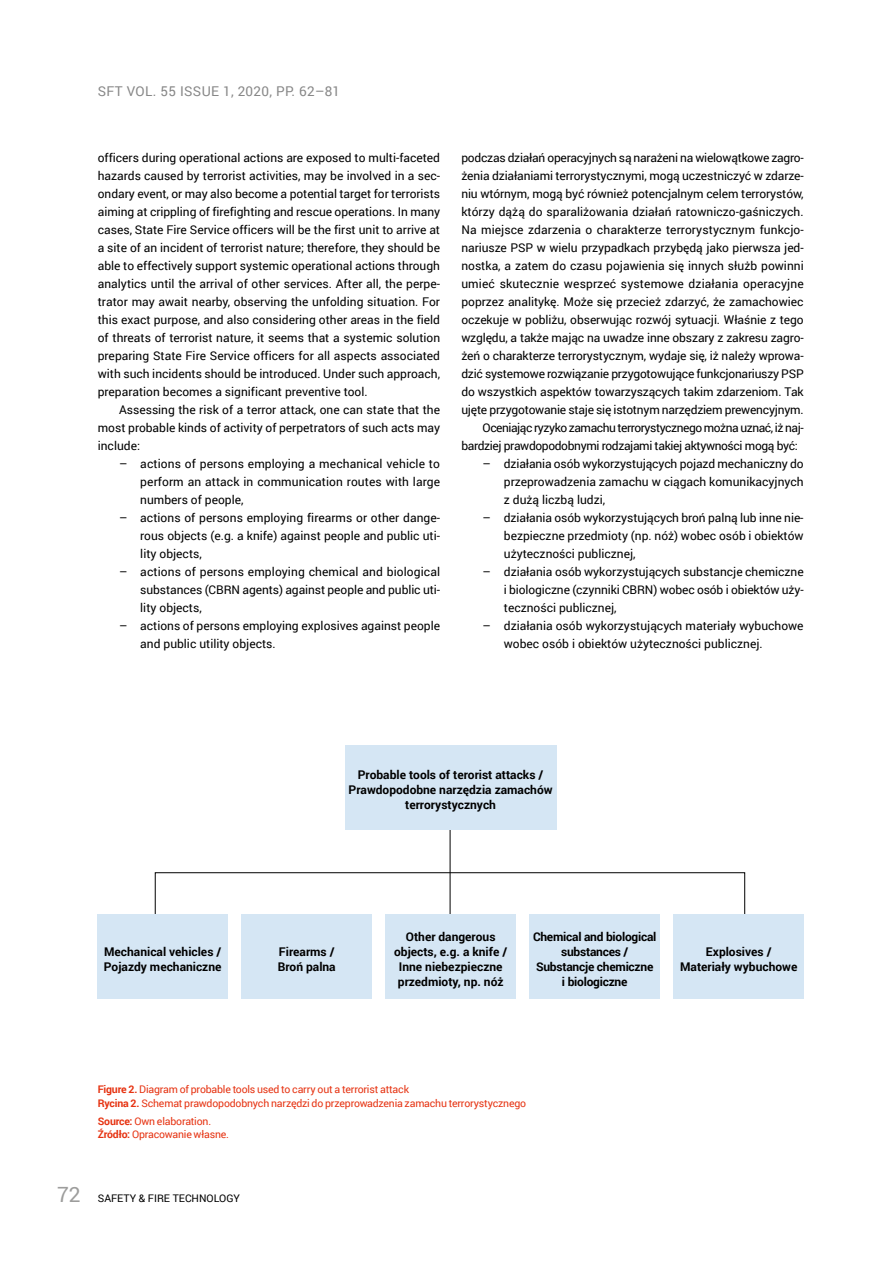
<style>
.page{position:relative;width:893px;height:1263px;background:#fff}
.page>*{position:absolute;margin:0;border:0;box-sizing:border-box;transform-origin:0 0}
.t1{font:13.5px "Roboto";letter-spacing:.025em;color:#878787}
.t2{font:12px/18px "Roboto";letter-spacing:-.005em;color:#000;text-align:justify}
.t3{font:700 12px/15px "Roboto";color:#000;text-align:center}
.t4{font:700 12px/15px "Roboto";letter-spacing:-.02em;color:#000;text-align:center}
.t5{font:12px "Roboto";letter-spacing:-.03em;color:#000}
.t6{font:12px "Roboto";letter-spacing:-.035em;color:#000}
.t7{font:10.5px/13.5px "Roboto";letter-spacing:-.015em;color:#e63312}
.t8{font:10.5px "Roboto";color:#000}
.s1{font-weight:700}
.s2{font-size:21px;color:#9d9d9c}
</style>
<div class="page">
<div style="left:155px;top:872px;width:590px;height:49px;border:1px solid #000"></div>
<hr style="left:450px;top:825px;width:1px;height:96px;background:#000">
<div style="left:345px;top:745px;width:211px;height:85px;background:#d5e6f4"></div>
<div style="left:98px;top:915px;width:130px;height:84px;background:#d5e6f4"></div>
<div style="left:242px;top:915px;width:130px;height:84px;background:#d5e6f4"></div>
<div style="left:386px;top:915px;width:130px;height:84px;background:#d5e6f4"></div>
<div style="left:530px;top:915px;width:130px;height:84px;background:#d5e6f4"></div>
<div style="left:674px;top:915px;width:130px;height:84px;background:#d5e6f4"></div>
<p class="t1" style="left:98px;top:82px;width:244px">SFT VOL. 55 ISSUE 1, 2020, PP. 62–81</p>
<p class="t2" style="left:98px;top:148px;width:344px">officers during operational actions are exposed to multi-faceted hazards caused by terrorist activities, may be involved in a sec&shy;ondary event, or may also become a potential target for terrorists aiming at crippling of firefighting and rescue operations. In many cases, State Fire Service officers will be the first unit to arrive at a site of an incident of terrorist nature; therefore, they should be able to effectively support systemic operational actions through analytics until the arrival of other services. After all, the perpe&shy;trator may await nearby, observing the unfolding situation. For this exact purpose, and also considering other areas in the field of threats of terrorist nature, it seems that a systemic solution preparing State Fire Service officers for all aspects associated with such incidents should be introduced. Under such approach, preparation becomes a significant preventive tool.</p>
<p class="t2" style="left:98px;top:400px;width:344px;text-indent:21px">Assessing the risk of a terror attack, one can state that the most probable kinds of activity of perpetrators of such acts may include:</p>
<p class="t2" style="left:140px;top:454px;width:301px;text-indent:-21px">– actions of persons employing a mechanical vehicle to perform an attack in communication routes with large numbers of people,</p>
<p class="t2" style="left:140px;top:508px;width:301px;text-indent:-21px">– actions of persons employing firearms or other dange&shy;rous objects (e.g. a knife) against people and public uti&shy;lity objects,</p>
<p class="t2" style="left:140px;top:562px;width:301px;text-indent:-21px">– actions of persons employing chemical and biological substances (CBRN agents) against people and public uti&shy;lity objects,</p>
<p class="t2" style="left:140px;top:616px;width:301px;text-indent:-21px">– actions of persons employing explosives against people and public utility objects.</p>
<p class="t2" style="left:461px;top:148px;width:344px">podczas działań operacyjnych są narażeni na wielowątkowe zagro-</p>
<p class="t2" style="left:461px;top:166px;width:344px">żenia działaniami terrorystycznymi, mogą uczestniczyć w zdarze-</p>
<p class="t2" style="left:461px;top:184px;width:344px">niu wtórnym, mogą być również potencjalnym celem terrorystów,</p>
<p class="t2" style="left:461px;top:202px;width:344px">którzy dążą do sparaliżowania działań ratowniczo-gaśniczych.</p>
<p class="t2" style="left:461px;top:220px;width:344px">Na miejsce zdarzenia o charakterze terrorystycznym funkcjo-</p>
<p class="t2" style="left:461px;top:238px;width:344px">nariusze PSP w wielu przypadkach przybędą jako pierwsza jed-</p>
<p class="t2" style="left:461px;top:256px;width:344px">nostka, a zatem do czasu pojawienia się innych służb powinni</p>
<p class="t2" style="left:461px;top:274px;width:344px">umieć skutecznie wesprzeć systemowe działania operacyjne</p>
<p class="t2" style="left:461px;top:292px;width:344px">poprzez analitykę. Może się przecież zdarzyć, że zamachowiec</p>
<p class="t2" style="left:461px;top:310px;width:344px">oczekuje w pobliżu, obserwując rozwój sytuacji. Właśnie z tego</p>
<p class="t2" style="left:461px;top:328px;width:344px">względu, a także mając na uwadze inne obszary z zakresu zagro-</p>
<p class="t2" style="left:461px;top:346px;width:344px">żeń o charakterze terrorystycznym, wydaje się, iż należy wprowa-</p>
<p class="t2" style="left:461px;top:364px;width:344px">dzić systemowe rozwiązanie przygotowujące funkcjonariuszy PSP</p>
<p class="t2" style="left:461px;top:382px;width:344px">do wszystkich aspektów towarzyszących takim zdarzeniom. Tak</p>
<p class="t2" style="left:461px;top:400px;width:344px">ujęte przygotowanie staje się istotnym narzędziem prewencyjnym.</p>
<p class="t6" style="left:483px;top:419px;width:322px">Oceniając ryzyko zamachu terrorystycznego można uznać, iż naj-</p>
<p class="t5" style="left:461px;top:437px;width:338px">bardziej prawdopodobnymi rodzajami takiej aktywności mogą być:</p>
<p class="t2" style="left:504px;top:454px;width:301px;text-indent:-21px">– działania osób wykorzystujących pojazd mechaniczny do przeprowadzenia zamachu w ciągach komunikacyjnych z dużą liczbą ludzi,</p>
<p class="t2" style="left:504px;top:508px;width:301px;text-indent:-21px">– działania osób wykorzystujących broń palną lub inne nie&shy;bezpieczne przedmioty (np. nóż) wobec osób i obiektów użyteczności publicznej,</p>
<p class="t2" style="left:504px;top:562px;width:301px;text-indent:-21px">– działania osób wykorzystujących substancje chemiczne i biologiczne (czynniki CBRN) wobec osób i obiektów uży&shy;teczności publicznej,</p>
<p class="t2" style="left:504px;top:616px;width:301px;text-indent:-21px">– działania osób wykorzystujących materiały wybuchowe wobec osób i obiektów użyteczności publicznej.</p>
<p class="t3" style="left:349px;top:767px;width:206px">Probable tools of terorist attacks /<br>Prawdopodobne narzędzia zamachów terrorystycznych</p>
<p class="t3" style="left:104px;top:943px;width:119px;text-align:left">Mechanical vehicles /<br>Pojazdy mechaniczne</p>
<p class="t3" style="left:278px;top:943px;width:60px;text-align:left">Firearms /<br>Broń palna</p>
<p class="t3" style="left:394px;top:928px;width:115px">Other dangerous objects, e.g. a knife /<br>Inne niebezpieczne przedmioty, np. nóż</p>
<p class="t4" style="left:533px;top:928px;width:125px">Chemical and biological substances /<br>Substancje chemiczne i biologiczne</p>
<p class="t3" style="left:680px;top:943px;width:119px">Explosives /<br>Materiały wybuchowe</p>
<p class="t7" style="left:98px;top:1082px;width:430px"><span class="s1">Figure 2.</span> Diagram of probable tools used to carry out a terrorist attack<br><span class="s1">Rycina 2.</span> Schemat prawdopodobnych narzędzi do przeprowadzenia zamachu terrorystycznego</p>
<p class="t7" style="left:98px;top:1114px;width:133px"><span class="s1">Source:</span> Own elaboration.<br><span class="s1">Źródło:</span> Opracowanie własne.</p>
<p class="t8" style="left:57px;top:1190px;width:184px"><span class="s2">72</span> SAFETY &amp; FIRE TECHNOLOGY</p>
</div>
